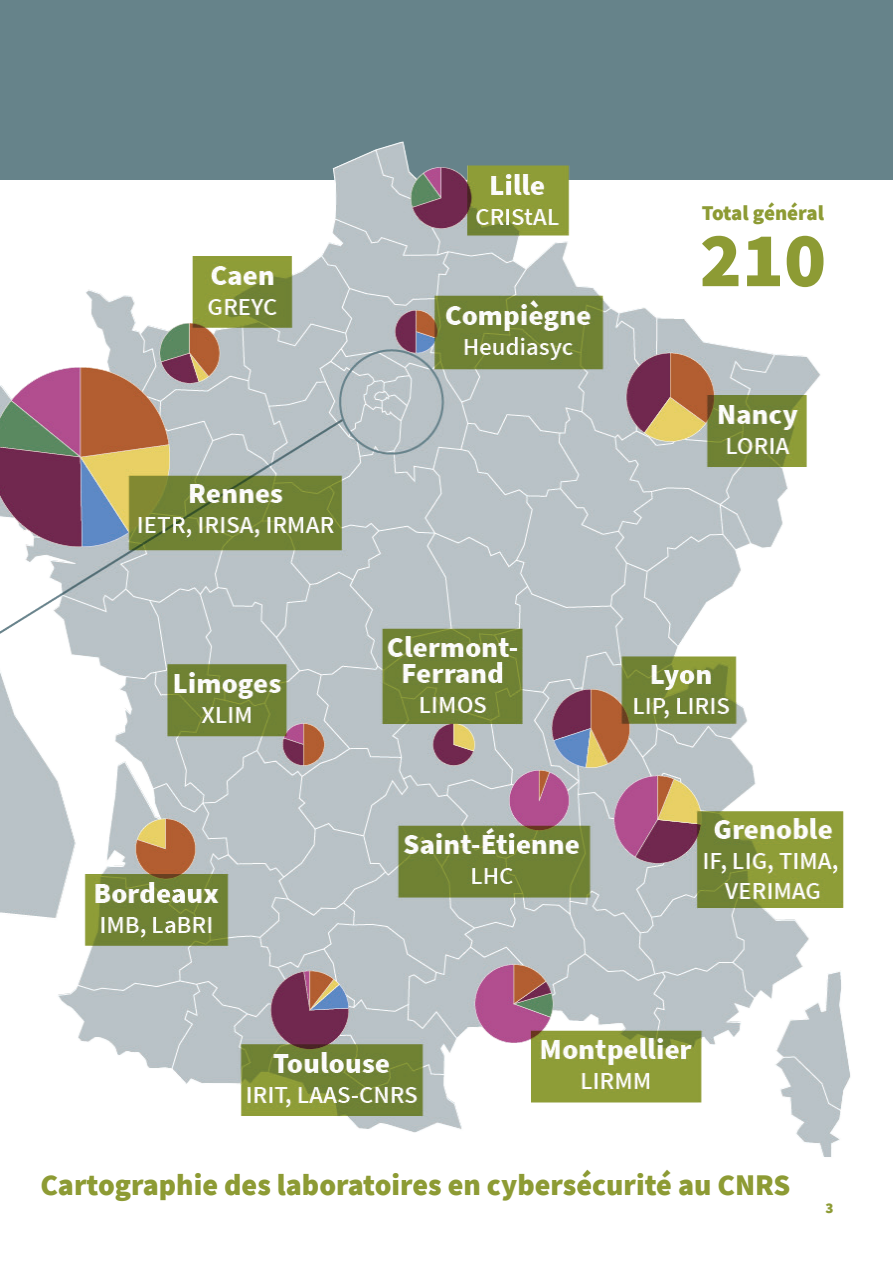
<style>
.page{position:relative;width:893px;height:1263px;background:#fff}
.page>*{position:absolute;margin:0;border:0;box-sizing:border-box;transform-origin:0 0}
.t1{font:900 78px "Source Sans Pro";color:#8d9b34}
.t2{font:900 30px "Source Sans Pro";color:#8d9b34}
.t3{font:900 21px "Source Sans Pro";letter-spacing:-.01em;color:#8d9b34}
.t4{font:900 15px "Source Sans Pro";color:#8d9b34}
</style>
<div class="page">
<div style="left:0;top:0;width:893px;height:180px;background:#66838a"></div>
<img style="left:0;top:141px;width:851px;height:1016px">
<p class="t3" style="left:702px;top:199px;width:124px">Total général</p>
<h1 class="t1" style="left:700px;top:206px;width:128px">210</h1>
<p class="t2" style="left:40px;top:1164px;width:752px">Cartographie des laboratoires en cybersécurité au CNRS</p>
<p class="t4" style="left:825px;top:1198px;width:10px">3</p>
</div>
